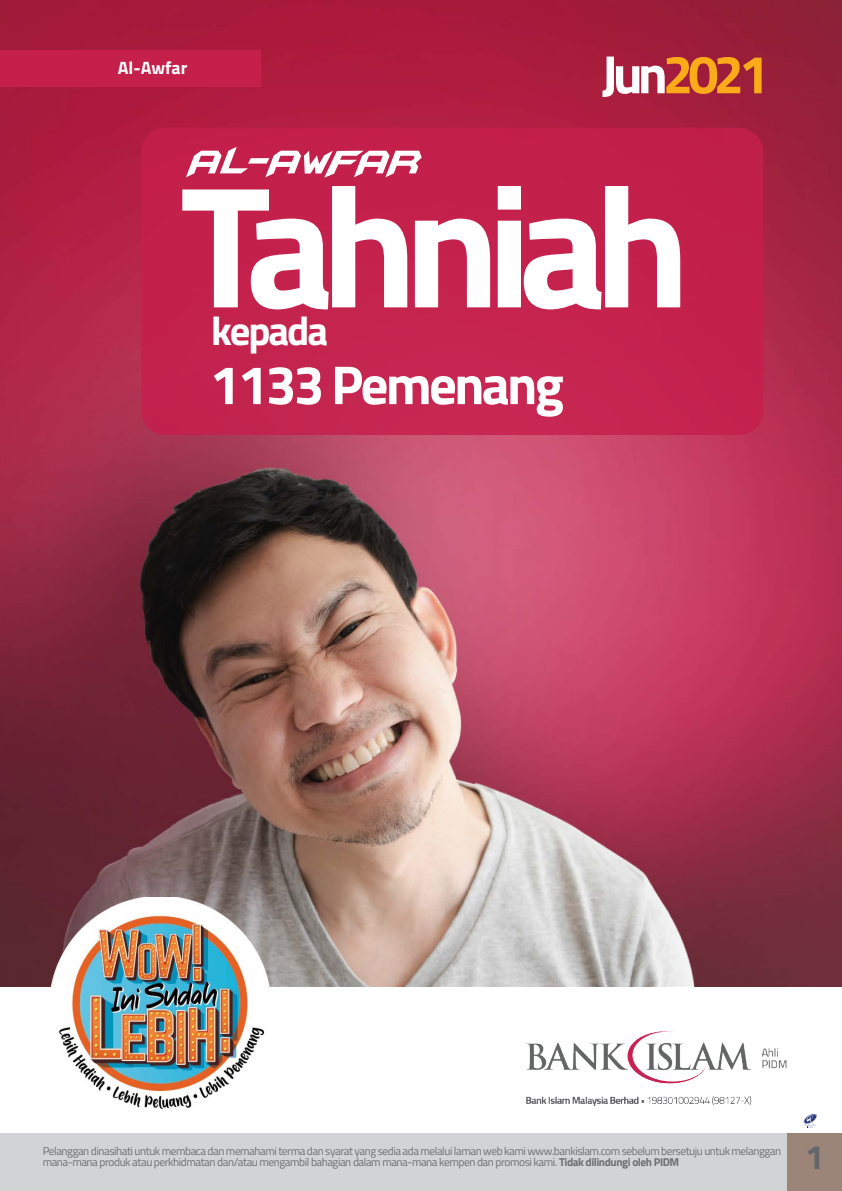
<style>
.page{position:relative;width:842px;height:1191px;background:#fff}
.page>*{position:absolute;margin:0;border:0;box-sizing:border-box;transform-origin:0 0}
.t1{font:700 173.3px "Titillium";letter-spacing:-.075em;color:#fff}
.t2{font:700 54.8px "Titillium";letter-spacing:-.05em;color:#fff}
.t3{font:700 54px "Titillium";letter-spacing:-.09em;color:#fbaa19}
.t4{font:700 40.6px "Titillium";letter-spacing:-.05em;color:#fff}
.t5{font:700 34px "Titillium";color:#656669}
.t6{font:700 17.9px "Titillium";color:#fff}
.t7{font:11.3px/11.3px "Titillium";letter-spacing:-.04em;color:#6e6f71}
.s1{color:#fff}
.s2{font-weight:700}
</style>
<div class="page">
<img style="left:0;top:0;width:842px;height:986px">
<div style="left:0;top:1133px;width:842px;height:58px;background:#d2d3d4"></div>
<div style="left:0;top:50px;width:261px;height:36px;background:#c51f4b"></div>
<svg style="left:803px;top:1113px;width:14px;height:14px"></svg>
<div style="left:787px;top:1133px;width:55px;height:58px;background:#9b8579"></div>
<div style="left:141px;top:128px;width:622px;height:307px;background:#c61f4c;border-radius:24px"></div>
<svg style="left:186px;top:147px;width:236px;height:31px"></svg>
<img style="left:40px;top:897px;width:238px;height:213px">
<img style="left:526px;top:1031px;width:261px;height:76px">
<h3 class="t6" style="left:118px;top:54px;width:71px">Al-Awfar</h3>
<h3 class="t3" style="left:601px;top:33px;width:169px"><span class="s1">Jun</span>2021</h3>
<h1 class="t1" style="left:180px;top:114px;width:511px">Tahniah</h1>
<h3 class="t4" style="left:211px;top:299px;width:119px">kepada</h3>
<h2 class="t2" style="left:210px;top:343px;width:356px">1133 Pemenang</h2>
<p class="t7" style="left:43px;top:1144px;width:740px">Pelanggan dinasihati untuk membaca dan memahami terma dan syarat yang sedia ada melalui laman web kami www.bankislam.com sebelum bersetuju untuk melanggan mana-mana produk atau perkhidmatan dan/atau mengambil bahagian dalam mana-mana kempen dan promosi kami. <span class="s2">Tidak dilindungi oleh PIDM</span></p>
<h3 class="t5" style="left:805px;top:1131px;width:21px">1</h3>
</div>
